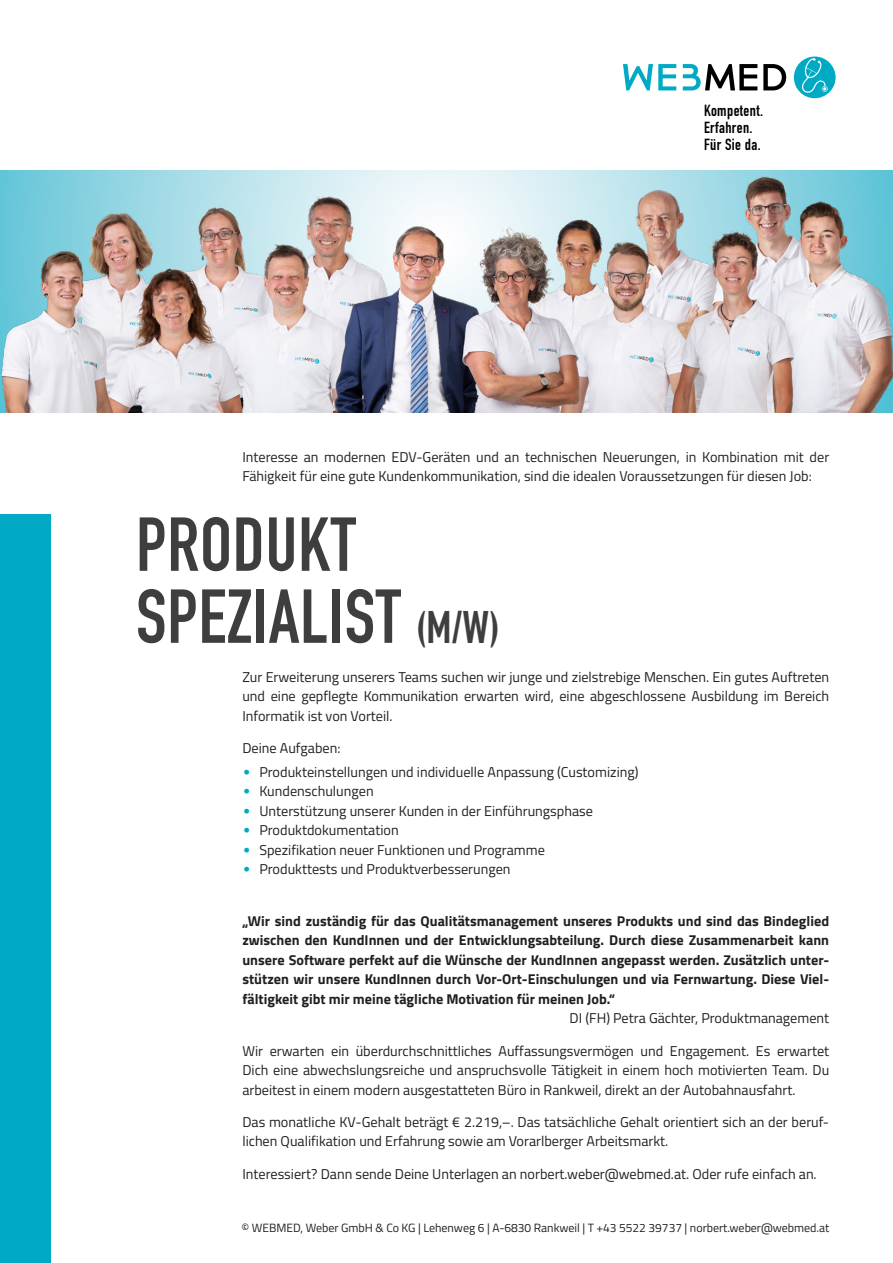
<style>
.page{position:relative;width:893px;height:1263px;background:#fff}
.page>*{position:absolute;margin:0;border:0;box-sizing:border-box;transform-origin:0 0}
.t1{font:75px/72px "DIN Engschrift";letter-spacing:.01em;color:#3e3e3f}
.t2{font:15.9px/17px "DIN Engschrift";letter-spacing:.025em;color:#000}
.t3{font:14.25px/19.5px "Titillium Web";color:#231f20}
.t4{font:700 14.25px/19.5px "Titillium Web";color:#231f20;text-align:justify}
.t5{font:12px "Titillium Web";letter-spacing:-.005em;color:#231f20}
.s1{font-size:45px}
.s2{font-family:"Optima";font-weight:700;color:#00aac5}
</style>
<div class="page">
<div style="left:0;top:514px;width:51px;height:749px;background:#00aac5"></div>
<svg style="left:623px;top:64px;width:53px;height:26px"></svg>
<svg style="left:763px;top:64px;width:23px;height:26px"></svg>
<svg style="left:683px;top:64px;width:74px;height:26px"></svg>
<div style="left:794px;top:57px;width:42px;height:41px;background:#00aac5;border-radius:50%"></div>
<svg style="left:801px;top:58px;width:27px;height:35px"></svg>
<img style="left:0;top:170px;width:893px;height:242px">
<p class="t2" style="left:704px;top:102px;width:61px">Kompetent.<br>Erfahren.<br>Für Sie da.</p>
<p class="t3" style="left:242px;top:446px;width:588px">Interesse an modernen EDV-Geräten und an technischen Neuerungen, in Kombination mit der<br>Fähigkeit für eine gute Kundenkommunikation, sind die idealen Voraussetzungen für diesen Job:</p>
<h1 class="t1" style="left:136px;top:509px;width:365px">PRODUKT<br>SPEZIALIST <span class="s1">(M/W)</span></h1>
<p class="t3" style="left:242px;top:666px;width:588px;text-align:justify">Zur Erweiterung unserers Teams suchen wir junge und zielstrebige Menschen. Ein gutes Auftreten und eine gepflegte Kommunikation erwarten wird, eine abgeschlossene Ausbildung im Bereich Informatik ist von Vorteil.</p>
<p class="t3" style="left:242px;top:737px;width:100px">Deine Aufgaben:</p>
<p class="t3" style="left:242px;top:761px;width:398px"><span class="s2">•</span> Produkteinstellungen und individuelle Anpassung (Customizing)</p>
<p class="t3" style="left:242px;top:781px;width:133px"><span class="s2">•</span> Kundenschulungen</p>
<p class="t3" style="left:242px;top:800px;width:352px"><span class="s2">•</span> Unterstützung unserer Kunden in der Einführungsphase</p>
<p class="t3" style="left:242px;top:820px;width:158px"><span class="s2">•</span> Produktdokumentation</p>
<p class="t3" style="left:242px;top:839px;width:304px"><span class="s2">•</span> Spezifikation neuer Funktionen und Programme</p>
<p class="t3" style="left:242px;top:859px;width:270px"><span class="s2">•</span> Produkttests und Produktverbesserungen</p>
<p class="t4" style="left:242px;top:910px;width:588px">„Wir sind zuständig für das Qualitätsmanagement unseres Produkts und sind das Bindeglied zwischen den KundInnen und der Entwicklungsabteilung. Durch diese Zusammenarbeit kann unsere Software perfekt auf die Wünsche der KundInnen angepasst werden. Zusätzlich unter&shy;stützen wir unsere KundInnen durch Vor-Ort-Einschulungen und via Fernwartung. Diese Viel&shy;fältigkeit gibt mir meine tägliche Motivation für meinen Job.“</p>
<p class="t3" style="left:570px;top:1008px;width:261px">DI (FH) Petra Gächter, Produktmanagement</p>
<p class="t3" style="left:242px;top:1040px;width:588px;text-align:justify">Wir erwarten ein überdurchschnittliches Auffassungsvermögen und Engagement. Es erwartet Dich eine abwechslungsreiche und anspruchsvolle Tätigkeit in einem hoch motivierten Team. Du arbeitest in einem modern ausgestatteten Büro in Rankweil, direkt an der Autobahnausfahrt.</p>
<p class="t3" style="left:242px;top:1111px;width:585px">Das monatliche KV-Gehalt beträgt € 2.219,–. Das tatsächliche Gehalt orientiert sich an der beruf&shy;lichen Qualifikation und Erfahrung sowie am Vorarlberger Arbeitsmarkt.</p>
<p class="t3" style="left:242px;top:1163px;width:576px">Interessiert? Dann sende Deine Unterlagen an norbert.weber@webmed.at. Oder rufe einfach an.</p>
<p class="t5" style="left:242px;top:1219px;width:589px">© WEBMED, Weber GmbH &amp; Co KG | Lehenweg 6 | A-6830 Rankweil | T +43 5522 39737 | norbert.weber@webmed.at</p>
</div>
